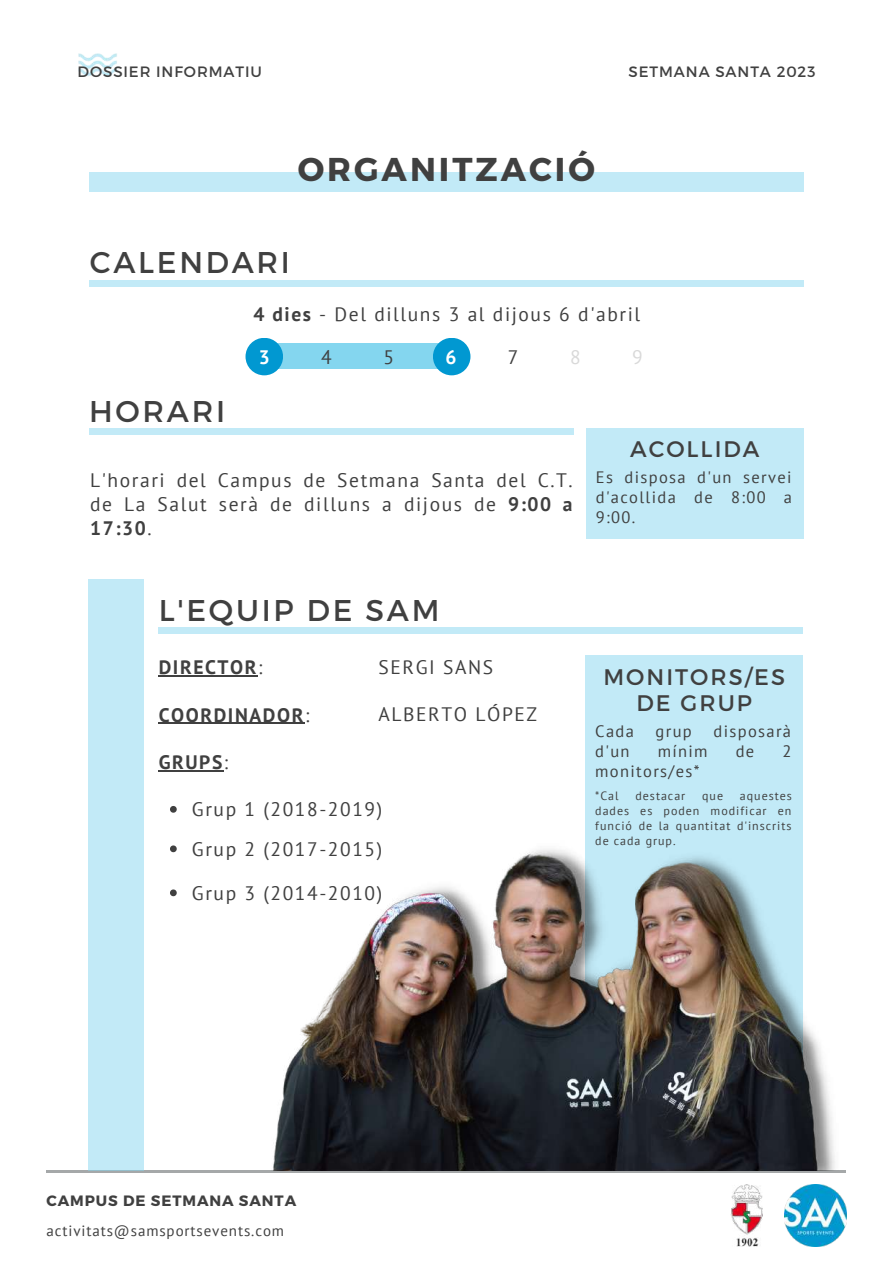
<style>
.page{position:relative;width:893px;height:1264px;background:#fff}
.page>*{position:absolute;margin:0;border:0;box-sizing:border-box;transform-origin:0 0}
.t1{font:700 33px "Montserrat";letter-spacing:.09em;color:#404040}
.t2{font:30px "Montserrat";letter-spacing:.09em;color:#404040}
.t3{font:22.5px/25.8px "Montserrat";letter-spacing:.09em;color:#404040;text-align:center}
.t4{font:19.5px/23.5px "PT Sans";letter-spacing:.08em;color:#404040;text-align:justify}
.t5{font:700 19.5px "PT Sans";letter-spacing:.08em;color:#404040}
.t6{font:19.5px "PT Sans";color:#d9d9d9}
.t7{font:700 19.5px "PT Sans";color:#fff}
.t8{font:16.5px/20.2px "PT Sans";letter-spacing:.08em;color:#404040;text-align:justify}
.t9{font:15px "Montserrat";letter-spacing:.06em;color:#404040}
.t10{font:15px "PT Sans";letter-spacing:.06em;color:#404040}
.t11{font:700 15px "Montserrat";letter-spacing:.06em;color:#404040}
.t12{font:12px/15px "PT Sans";letter-spacing:.08em;color:#404040;text-align:justify}
.s1{font-weight:700}
.s2{font-weight:700;color:#fff}
.s3{font-weight:400}
</style>
<div class="page">
<div style="left:89px;top:172px;width:714px;height:19px;background:#c2eaf7"></div>
<hr style="left:47px;top:1170px;width:799px;height:2px;background:#495052">
<img style="left:784px;top:1184px;width:62px;height:62px">
<div style="left:585px;top:655px;width:217px;height:515px;background:#c2eaf7"></div>
<img style="left:273px;top:840px;width:562px;height:330px">
<div style="left:89px;top:579px;width:55px;height:592px;background:#c2eaf7"></div>
<div style="left:159px;top:627px;width:644px;height:7px;background:#c2eaf7"></div>
<svg style="left:170px;top:806px;width:7px;height:6px"></svg>
<hr style="left:159px;top:675px;width:99px;height:1px;background:#404040">
<hr style="left:159px;top:722px;width:146px;height:2px;background:#404040">
<hr style="left:159px;top:770px;width:65px;height:1px;background:#404040">
<svg style="left:170px;top:845px;width:7px;height:7px"></svg>
<svg style="left:170px;top:889px;width:7px;height:7px"></svg>
<div style="left:89px;top:428px;width:484px;height:7px;background:#c2eaf7"></div>
<div style="left:586px;top:428px;width:217px;height:110px;background:#c2eaf7"></div>
<div style="left:90px;top:280px;width:714px;height:6px;background:#c2eaf7"></div>
<div style="left:264px;top:343px;width:191px;height:26px;background:#84d6ef"></div>
<div style="left:245px;top:338px;width:38px;height:37px;background:#0198d1;border-radius:50%"></div>
<div style="left:433px;top:338px;width:37px;height:37px;background:#0198d1;border-radius:50%"></div>
<img style="left:78px;top:53px;width:39px;height:23px">
<img style="left:730px;top:1184px;width:32px;height:62px">
<p class="t9" style="left:78px;top:62px;width:186px">DOSSIER INFORMATIU</p>
<p class="t9" style="left:628px;top:62px;width:188px">SETMANA SANTA 2023</p>
<h1 class="t1" style="left:298px;top:148px;width:298px">ORGANITZACIÓ</h1>
<h2 class="t2" style="left:90px;top:243px;width:202px">CALENDARI</h2>
<p class="t4" style="left:253px;top:293px;width:388px;line-height:42.6px"><span class="s1">4 dies</span> - Del dilluns 3 al dijous 6 d'abril<br><span class="s2">3</span></p>
<p class="t4" style="left:321px;top:345px;width:12px">4</p>
<p class="t4" style="left:383px;top:345px;width:12px">5</p>
<p class="t7" style="left:445px;top:344px;width:13px">6</p>
<p class="t4" style="left:508px;top:345px;width:12px">7</p>
<p class="t6" style="left:570px;top:344px;width:12px">8</p>
<p class="t6" style="left:632px;top:344px;width:12px">9</p>
<h2 class="t2" style="left:89px;top:391px;width:137px">HORARI</h2>
<p class="t3" style="left:630px;top:435px;width:131px">ACOLLIDA</p>
<p class="t4" style="left:90px;top:468px;width:484px">L'horari del Campus de Setmana Santa del C.T. de La Salut serà de dilluns a dijous de <span class="s1">9:00 a 17:30</span>.</p>
<p class="t8" style="left:595px;top:466px;width:198px">Es disposa d'un servei d'acollida de 8:00 a 9:00.</p>
<h2 class="t2" style="left:159px;top:591px;width:282px">L'EQUIP DE SAM</h2>
<p class="t5" style="left:159px;top:654px;width:105px">DIRECTOR<span class="s3">:</span></p>
<p class="t5" style="left:159px;top:701px;width:152px">COORDINADOR<span class="s3">:</span></p>
<p class="t5" style="left:159px;top:749px;width:71px">GRUPS<span class="s3">:</span></p>
<p class="t4" style="left:378px;top:655px;width:116px">SERGI SANS</p>
<p class="t4" style="left:378px;top:702px;width:160px">ALBERTO LÓPEZ</p>
<p class="t4" style="left:192px;top:797px;width:192px">Grup 1 (2018-2019)</p>
<p class="t4" style="left:192px;top:836px;width:192px">Grup 2 (2017-2015)</p>
<p class="t4" style="left:192px;top:880px;width:192px">Grup 3 (2014-2010)</p>
<p class="t3" style="left:603px;top:662px;width:183px">MONITORS/ES<br>DE GRUP</p>
<p class="t8" style="left:595px;top:720px;width:40px">Cada</p>
<p class="t8" style="left:655px;top:720px;width:38px">grup</p>
<p class="t8" style="left:713px;top:720px;width:79px">disposarà</p>
<p class="t8" style="left:595px;top:741px;width:36px">d'un</p>
<p class="t8" style="left:657px;top:741px;width:51px">mínim</p>
<p class="t8" style="left:735px;top:741px;width:20px">de</p>
<p class="t8" style="left:782px;top:741px;width:10px">2</p>
<p class="t8" style="left:595px;top:761px;width:106px">monitors/es*</p>
<p class="t12" style="left:595px;top:788px;width:25px">*Cal</p>
<p class="t12" style="left:635px;top:788px;width:51px">destacar</p>
<p class="t12" style="left:702px;top:788px;width:22px">que</p>
<p class="t12" style="left:595px;top:788px;width:198px;text-indent:145px">aquestes dades es poden modificar en funció de la quantitat d'inscrits de cada grup.</p>
<p class="t11" style="left:47px;top:1190px;width:251px">CAMPUS DE SETMANA SANTA</p>
<p class="t10" style="left:47px;top:1220px;width:239px">activitats@samsportsevents.com</p>
</div>
